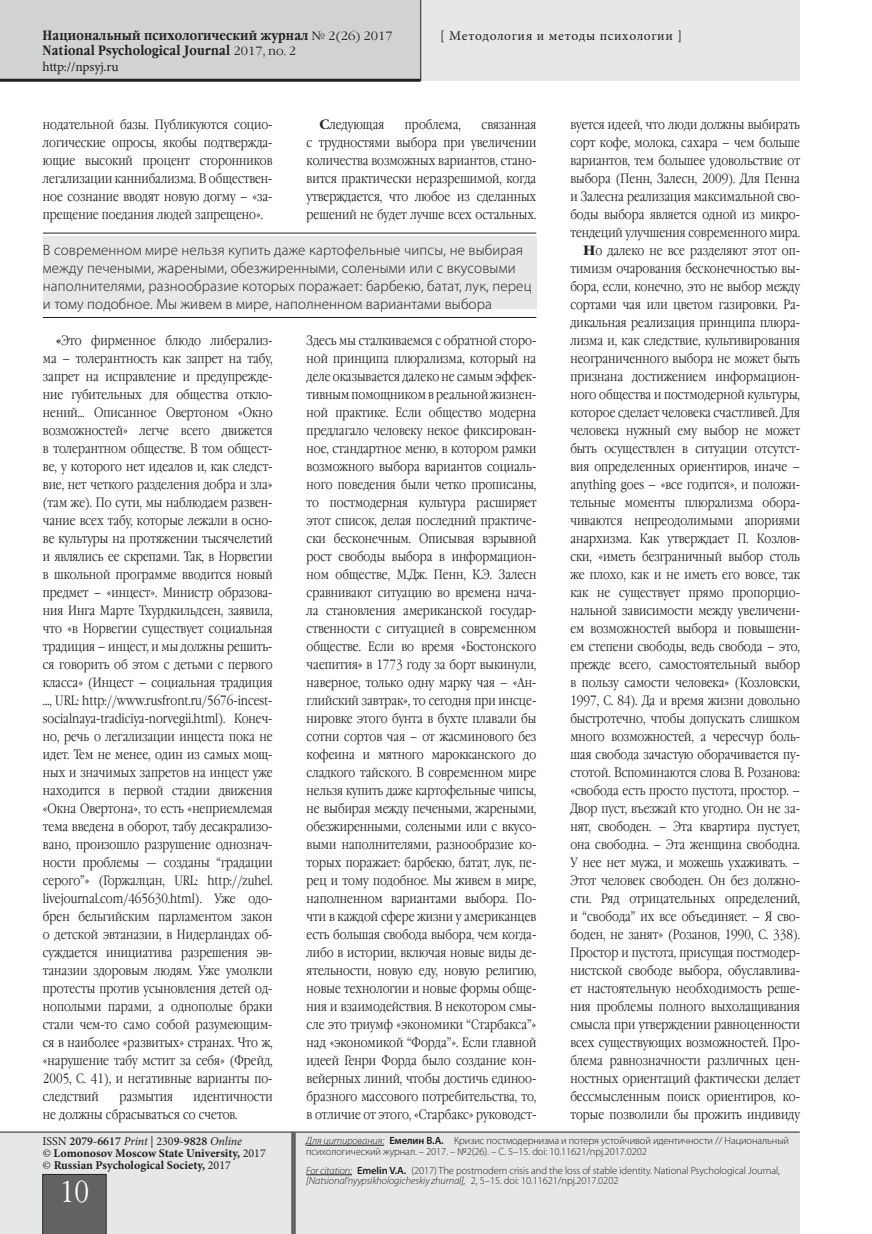
<style>
.page{position:relative;width:872px;height:1234px;background:#fff}
.page>*{position:absolute;margin:0;border:0;box-sizing:border-box;transform-origin:0 0}
.t1{font:30px "Garamond Narrow C";color:#fff}
.Insert___MEDIUM{font:300 15px/18px "Myriad Pro";letter-spacing:.01em;color:#231f20}
.Main_text{font:13.5px/18px "Garamond Narrow C";color:#231f20;text-align:justify}
.t2{font:700 13.5px/15px "Garamond Narrow C";letter-spacing:.01em;color:#231f20}
.t3{font:13.5px "Minion Pro";letter-spacing:.045em;color:#231f20}
.t4{font:13.5px "Minion Pro";letter-spacing:-.015em;color:#231f20}
.t5{font:700 12px/12px "Minion Pro";color:#231f20}
.t6{font:300 10.5px/10.5px "Myriad Pro";letter-spacing:-.01em;color:#231f20}
.s1{font-family:"Garamond C";font-weight:400;font-size:12px}
.s2{font-family:"Garamond C";font-weight:700}
.s3{font-weight:400}
.s4{font-weight:600}
.s5{font-weight:400;font-style:italic}
.s6{font-style:italic}
</style>
<div class="page">
<div style="left:0;top:0;width:799px;height:81px;background:#e6e7e9"></div>
<div style="left:0;top:0;width:421px;height:79px;background:#d1d2d4"></div>
<div style="left:0;top:1132px;width:799px;height:101px;background:#e6e7e9"></div>
<hr style="left:0;top:1131px;width:799px;height:1px;background:#231f20">
<div style="left:43px;top:1173px;width:63px;height:60px;background:#636366"></div>
<hr style="left:0;top:79px;width:420px;height:3px;background:#231f20">
<div style="left:291px;top:1131px;width:5px;height:102px;background:#636366"></div>
<hr style="left:420px;top:0;width:1px;height:81px;background:#231f20">
<hr style="left:306px;top:1144px;width:78px;height:1px;background:#231f20">
<hr style="left:306px;top:1174px;width:46px;height:1px;background:#231f20">
<div style="left:43px;top:237px;width:493px;height:72px;background:#e6e7e9"></div>
<hr style="left:43px;top:233px;width:493px;height:1px;background:#231f20">
<hr style="left:43px;top:317px;width:493px;height:1px;background:#231f20">
<p class="t2" style="left:43px;top:28px;width:352px">Национальный психологический журнал <span class="s1">№ 2(26) 2017<br></span>National Psychological Journal <span class="s1">2017, no. 2</span></p>
<p class="t4" style="left:43px;top:57px;width:78px">http://npsyj.ru</p>
<p class="t3" style="left:440px;top:26px;width:243px">[ Методология и методы психологии ]</p>
<p class="Main_text" style="left:43px;top:115px;width:231px">нодательной базы. Публикуются социо&shy;логические опросы, якобы подтвержда&shy;ющие высокий процент сторонников легализации каннибализма. В обществен&shy;ное сознание вводят новую догму – «за&shy;прещение поедания людей запрещено».</p>
<p class="Main_text" style="left:319px;top:115px;width:66px"><span class="s2">С</span>ледующая</p>
<p class="Main_text" style="left:405px;top:115px;width:57px">проблема,</p>
<p class="Main_text" style="left:307px;top:115px;width:231px;text-indent:175px">связанная с трудностями выбора при увеличении количества возможных вариантов, стано&shy;вится практически неразрешимой, когда утверждается, что любое из сделанных решений не будет лучше всех остальных.</p>
<p class="Insert___MEDIUM" style="left:43px;top:240px;width:490px">В современном мире нельзя купить даже картофельные чипсы, не выбирая между печеными, жареными, обезжиренными, солеными или с вкусовыми наполнителями, разнообразие которых поражает: барбекю, батат, лук, перец и тому подобное. Мы живем в мире, наполненном вариантами выбора</p>
<p class="Main_text" style="left:43px;top:331px;width:231px;text-indent:13px"><span class="s2">«</span>Это фирменное блюдо либерализ&shy;ма – толерантность как запрет на табу, запрет на исправление и предупрежде&shy;ние губительных для общества откло&shy;нений… Описанное Овертоном «Окно возможностей» легче всего движется в толерантном обществе. В том общест&shy;ве, у которого нет идеалов и, как следст&shy;вие, нет четкого разделения добра и зла» (там же). По сути, мы наблюдаем развен&shy;чание всех табу, которые лежали в осно&shy;ве культуры на протяжении тысячелетий и являлись ее скрепами. Так, в Норвегии в школьной программе вводится новый предмет – «инцест». Министр образова&shy;ния Инга Марте Тхурдкильдсен, заявила, что «в Норвегии существует социальная традиция – инцест, и мы должны решить&shy;ся говорить об этом с детьми с первого класса» (Инцест – социальная традиция …, URL: http://www.rusfront.ru/5676-incest&shy;socialnaya-tradiciya-norvegii.html). Конеч&shy;но, речь о легализации инцеста пока не идет. Тем не менее, один из самых мощ&shy;ных и значимых запретов на инцест уже находится в первой стадии движения «Окна Овертона», то есть «неприемлемая тема введена в оборот, табу десакрализо&shy;вано, произошло разрушение однознач&shy;ности проблемы — созданы “градации серого”» (Горжалцан, URL: http://zuhel. livejournal.com/465630.html). Уже одо&shy;брен бельгийским парламентом закон о детской эвтаназии, в Нидерландах об&shy;суждается инициатива разрешения эв&shy;таназии здоровым людям. Уже умолкли протесты против усыновления детей од&shy;нополыми парами, а однополые браки стали чем-то само собой разумеющим&shy;ся в наиболее «развитых» странах. Что ж, «нарушение табу мстит за себя» (Фрейд, 2005, С. 41), и негативные варианты по&shy;следствий</p>
<p class="Main_text" style="left:119px;top:1087px;width:55px">размытия</p>
<p class="Main_text" style="left:43px;top:1087px;width:231px;text-indent:151px">идентичности не должны сбрасываться со счетов.</p>
<p class="Main_text" style="left:307px;top:331px;width:231px">Здесь мы сталкиваемся с обратной сторо&shy;ной принципа плюрализма, который на деле оказывается далеко не самым эффек&shy;тивным помощником в реальной жизнен&shy;ной практике. Если общество модерна предлагало человеку некое фиксирован&shy;ное, стандартное меню, в котором рамки возможного выбора вариантов социаль&shy;ного поведения были четко прописаны, то постмодерная культура расширяет этот список, делая последний практиче&shy;ски бесконечным. Описывая взрывной рост свободы выбора в информацион&shy;ном обществе, М.Дж. Пенн, К.Э. Залесн сравнивают ситуацию во времена нача&shy;ла становления американской государ&shy;ственности с ситуацией в современном обществе. Если во время «Бостонского чаепития» в 1773 году за борт выкинули, наверное, только одну марку чая – «Ан&shy;глийский завтрак», то сегодня при инсце&shy;нировке этого бунта в бухте плавали бы сотни сортов чая – от жасминового без кофеина и мятного марокканского до сладкого тайского. В современном мире нельзя купить даже картофельные чипсы, не выбирая между печеными, жареными, обезжиренными, солеными или с вкусо&shy;выми наполнителями, разнообразие ко&shy;торых поражает: барбекю, батат, лук, пе&shy;рец и тому подобное. Мы живем в мире, наполненном вариантами выбора. По&shy;чти в каждой сфере жизни у американцев есть большая свобода выбора, чем когда&shy;либо в истории, включая новые виды де&shy;ятельности, новую еду, новую религию, новые технологии и новые формы обще&shy;ния и взаимодействия. В некотором смы&shy;сле это триумф «экономики “Старбакса”» над «экономикой “Форда”». Если главной идеей Генри Форда было создание кон&shy;вейерных линий, чтобы достичь единоо&shy;бразного массового потребительства, то, в отличие от этого, «Старбакс» руководст-</p>
<p class="Main_text" style="left:570px;top:115px;width:231px">вуется идеей, что люди должны выбирать сорт кофе, молока, сахара – чем больше вариантов, тем большее удовольствие от выбора (Пенн, Залесн, 2009). Для Пенна и Залесна реализация максимальной сво&shy;боды выбора является одной из микро&shy;тендеций улучшения современного мира.</p>
<p class="Main_text" style="left:570px;top:241px;width:231px;text-indent:13px"><span class="s2">Н</span>о далеко не все разделяют этот оп&shy;тимизм очарования бесконечностью вы&shy;бора, если, конечно, это не выбор между сортами чая или цветом газировки. Ра&shy;дикальная реализация принципа плюра&shy;лизма и, как следствие, культивирования неограниченного выбора не может быть признана достижением информацион&shy;ного общества и постмодерной культуры, которое сделает человека счастливей. Для человека нужный ему выбор не может быть осуществлен в ситуации отсутст&shy;вия определенных ориентиров, иначе – anything goes – «все годится», и положи&shy;тельные моменты плюрализма обора&shy;чиваются непреодолимыми апориями анархизма. Как утверждает П. Козлов&shy;ски, «иметь безграничный выбор столь же плохо, как и не иметь его вовсе, так как не существует прямо пропорцио&shy;нальной зависимости между увеличени&shy;ем возможностей выбора и повышени&shy;ем степени свободы, ведь свобода – это, прежде всего, самостоятельный выбор в пользу самости человека» (Козловски, 1997, С. 84). Да и время жизни довольно быстротечно, чтобы допускать слишком много возможностей, а чересчур боль&shy;шая свобода зачастую оборачивается пу&shy;стотой. Вспоминаются слова В. Розанова: «свобода есть просто пустота, простор. – Двор пуст, въезжай кто угодно. Он не за&shy;нят, свободен. – Эта квартира пустует, она свободна. – Эта женщина свободна.<br>У нее нет мужа, и можешь ухаживать. – Этот человек свободен. Он без должно&shy;сти. Ряд отрицательных определений, и “свобода” их все объединяет. – Я сво&shy;боден, не занят» (Розанов, 1990, С. 338).<br>Простор и пустота, присущая постмодер&shy;нистской свободе выбора, обуславлива&shy;ет настоятельную необходимость реше&shy;ния проблемы полного выхолащивания смысла при утверждении равноценности всех существующих возможностей. Про&shy;блема равнозначности различных цен&shy;ностных ориентаций фактически делает бессмысленным поиск ориентиров, ко&shy;торые позволили бы прожить индивиду</p>
<p class="t5" style="left:43px;top:1134px;width:225px"><span class="s3">ISSN</span> <span class="s4">2079-6617</span> <span class="s5">Print</span> <span class="s3">| 230</span><span class="s4">9-9828</span> <span class="s5">Online<br>©</span> Lomonosov Moscow State University, <span class="s3">2017 ©</span> Russian Psychological Society, <span class="s3">2017</span></p>
<h1 class="t1" style="left:60px;top:1175px;width:31px">10</h1>
<p class="t6" style="left:306px;top:1134px;width:484px"><span class="s6">Для цитирования:</span> <span class="s4">Емелин В.А.</span> Кризис постмодернизма и потеря устойчивой идентичности // Национальный психологический журнал. – 2017. – №2(26). – С. 5–15. doi: 10.11621/npj.2017.0202</p>
<p class="t6" style="left:306px;top:1164px;width:475px"><span class="s6">For citation:</span> <span class="s4">Emelin V.A.</span> (2017) The postmodern crisis and the loss of stable identity. National Psychological Journal, <span class="s6">[Natsional’nyypsikhologicheskiy zhurnal],</span> 2, 5–15. doi: 10.11621/npj.2017.0202</p>
</div>
